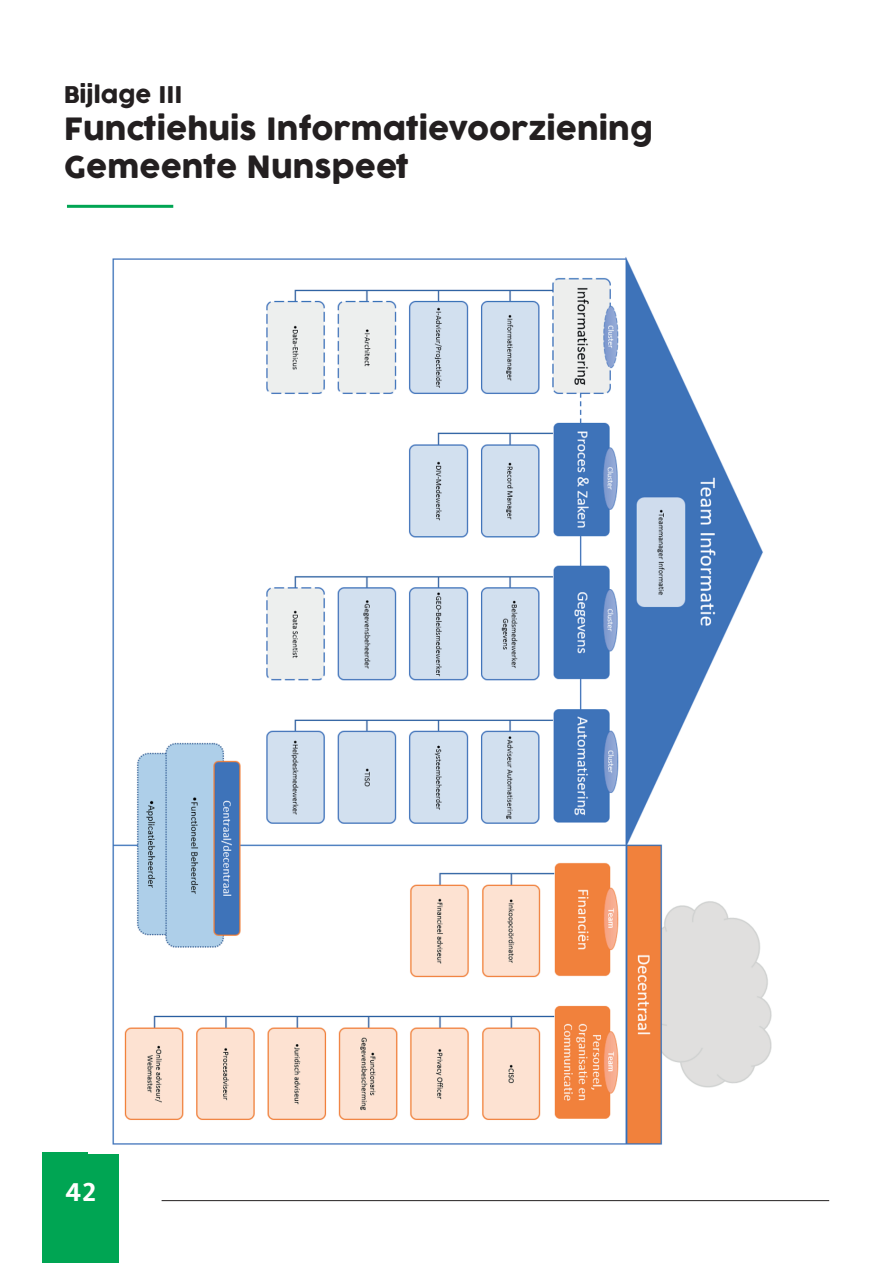
<style>
.page{position:relative;width:893px;height:1263px;background:#fff}
.page>*{position:absolute;margin:0;border:0;box-sizing:border-box;transform-origin:0 0}
.t1{font:30px/37.5px "Cocogoose";color:#231f20}
.t2{font:700 30px "Mukta Mahee";color:#fff}
.t3{font:22.5px "Cocogoose";color:#231f20}
</style>
<div class="page">
<hr style="left:162px;top:1200px;width:667px;height:1px;background:#231f20">
<div style="left:43px;top:1152px;width:76px;height:111px;background:#00a553"></div>
<img style="left:88px;top:257px;width:684px;height:896px">
<hr style="left:67px;top:205px;width:106px;height:3px;background:#00a553">
<p class="t3" style="left:64px;top:79px;width:120px">Bijlage III</p>
<p class="t1" style="left:64px;top:112px;width:590px">Functiehuis Informatievoorziening<br>Gemeente Nunspeet</p>
<p class="t2" style="left:66px;top:1173px;width:32px">42</p>
</div>
